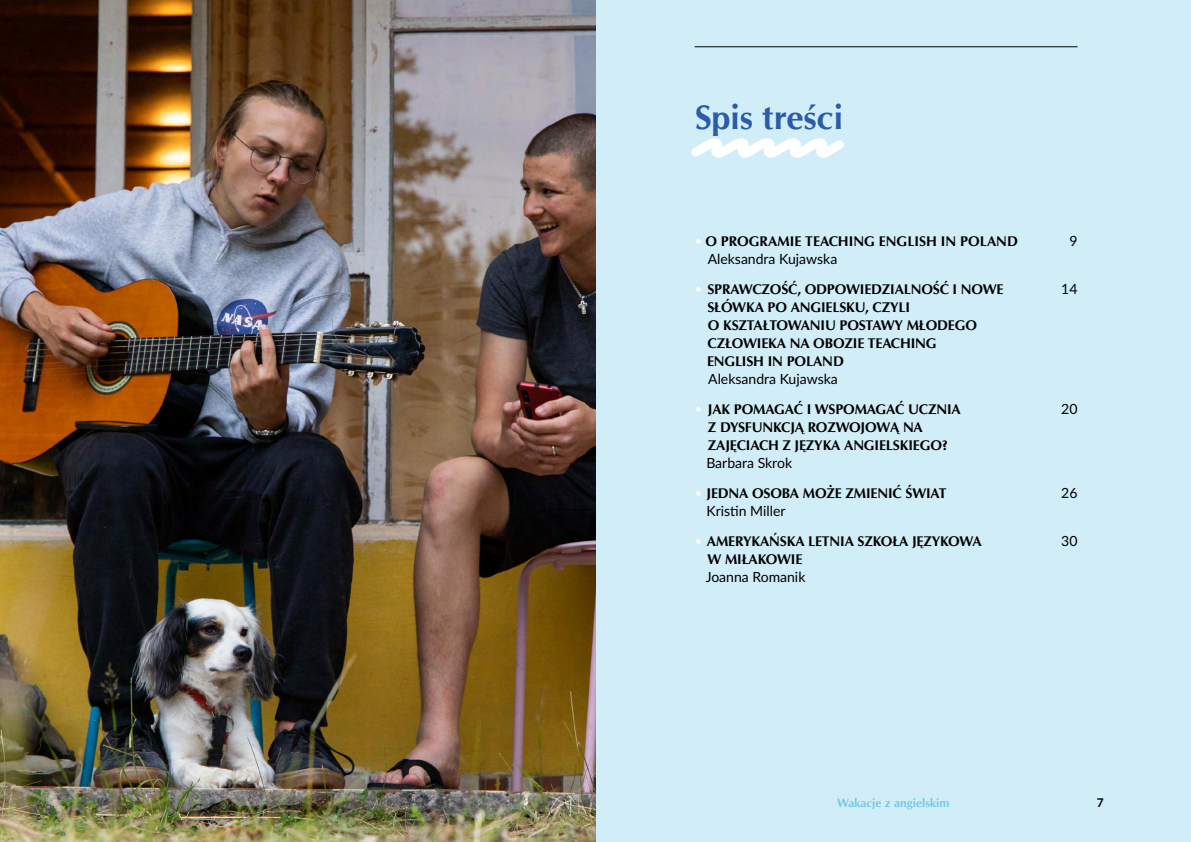
<style>
.page{position:relative;width:1191px;height:842px;background:#fff}
.page>*{position:absolute;margin:0;border:0;box-sizing:border-box;transform-origin:0 0}
.t1{font:700 34px "URW Classico";color:#2a5caa}
.t2{font:700 14px/18px "URW Classico";letter-spacing:-.01em;color:#000}
.t3{font:14px "Lato";color:#000}
.t4{font:700 12px "URW Classico";color:#73c9e5}
.t5{font:700 12px "Lato";color:#000}
.s1{font-family:"DIN Pro";font-weight:400;color:#fff}
</style>
<div class="page">
<div style="left:595px;top:0;width:596px;height:842px;background:#d1edf7"></div>
<hr style="left:694px;top:46px;width:383px;height:1px;background:#000">
<svg style="left:691px;top:138px;width:153px;height:20px"></svg>
<img style="left:0;top:0;width:595px;height:842px">
<h1 class="t1" style="left:694px;top:96px;width:150px">SPIS TREŚCI</h1>
<p class="t2" style="left:694px;top:232px;width:325px"><span class="s1">•</span> O PROGRAMIE TEACHING ENGLISH IN POLAND</p>
<p class="t3" style="left:707px;top:249px;width:131px">Aleksandra Kujawska</p>
<p class="t2" style="left:707px;top:280px;width:298px;text-indent:-12px"><span class="s1">•</span> SPRAWCZOŚĆ, ODPOWIEDZIALNOŚĆ I NOWE<br>SŁÓWKA PO ANGIELSKU, CZYLI<br>O KSZTAŁTOWANIU POSTAWY MŁODEGO<br>CZŁOWIEKA NA OBOZIE TEACHING<br>ENGLISH IN POLAND</p>
<p class="t3" style="left:708px;top:369px;width:131px">Aleksandra Kujawska</p>
<p class="t2" style="left:708px;top:400px;width:255px;text-indent:-13px"><span class="s1">•</span> JAK POMAGAĆ I WSPOMAGAĆ UCZNIA<br>Z DYSFUNKCJĄ ROZWOJOWĄ NA<br>ZAJĘCIACH Z JĘZYKA ANGIELSKIEGO?</p>
<p class="t3" style="left:706px;top:453px;width:87px">Barbara Skrok</p>
<p class="t2" style="left:695px;top:484px;width:253px"><span class="s1">•</span> JEDNA OSOBA MOŻE ZMIENIĆ ŚWIAT</p>
<p class="t3" style="left:706px;top:501px;width:81px">Kristin Miller</p>
<p class="t2" style="left:707px;top:532px;width:276px;text-indent:-13px"><span class="s1">•</span> AMERYKAŃSKA LETNIA SZKOŁA JĘZYKOWA<br>W MIŁAKOWIE</p>
<p class="t3" style="left:705px;top:567px;width:101px">Joanna Romanik</p>
<p class="t3" style="left:1069px;top:231px;width:10px">9</p>
<p class="t3" style="left:1061px;top:279px;width:18px">14</p>
<p class="t3" style="left:1061px;top:399px;width:18px">20</p>
<p class="t3" style="left:1061px;top:483px;width:18px">26</p>
<p class="t3" style="left:1061px;top:531px;width:18px">30</p>
<p class="t4" style="left:837px;top:795px;width:114px">WAKACJE Z ANGIELSKIM</p>
<p class="t5" style="left:1097px;top:793px;width:8px">7</p>
</div>
